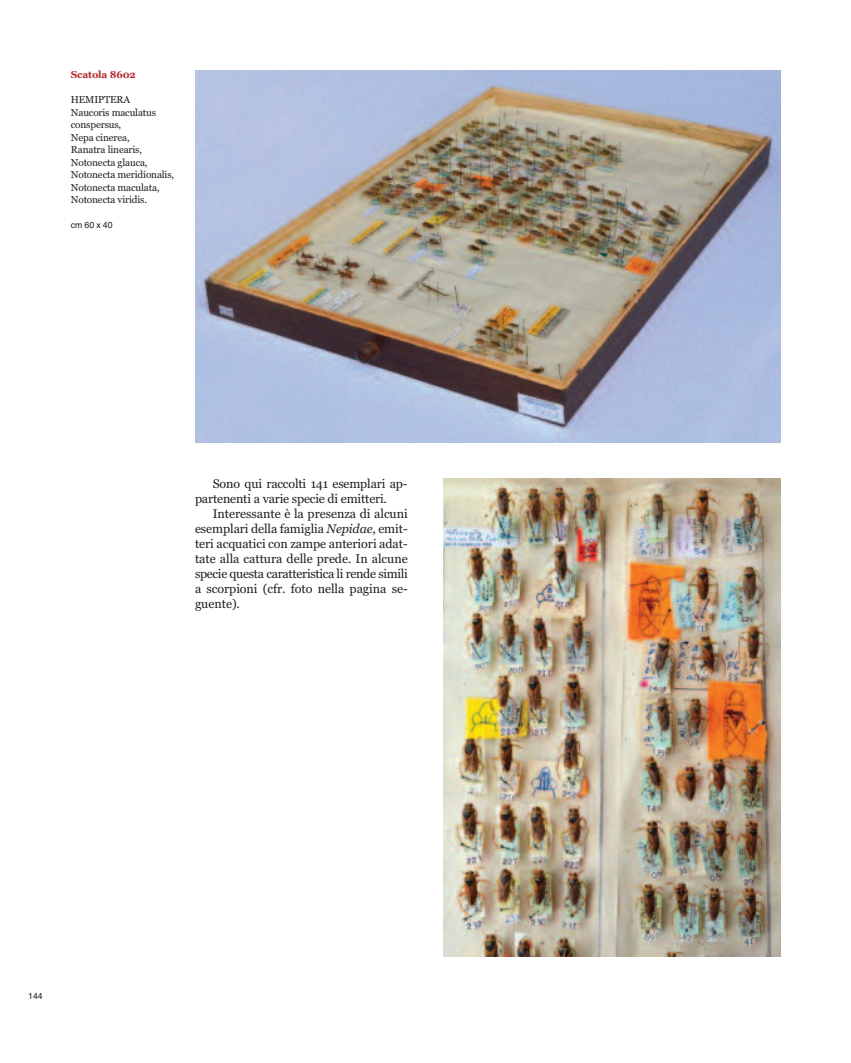
<style>
.page{position:relative;width:851px;height:1063px;background:#fff}
.page>*{position:absolute;margin:0;border:0;box-sizing:border-box;transform-origin:0 0}
.t1{font:12.5px/15px "Georgia";letter-spacing:-.015em;color:#231f20}
.t2{font:10px/12.5px "Georgia";letter-spacing:-.015em;color:#231f20}
.t3{font:700 10px "Georgia";letter-spacing:-.015em;color:#b7282e}
.t4{font:8.75px "Helvetica";letter-spacing:-.015em;color:#231f20}
.s1{font-style:italic}
</style>
<div class="page">
<img style="left:195px;top:71px;width:585px;height:372px">
<img style="left:443px;top:478px;width:337px;height:479px">
<p class="t3" style="left:71px;top:69px;width:66px">Scatola 8602</p>
<p class="t2" style="left:71px;top:94px;width:105px">HEMIPTERA<br>Naucoris maculatus conspersus,<br>Nepa cinerea,<br>Ranatra linearis,<br>Notonecta glauca,<br>Notonecta meridionalis,<br>Notonecta maculata,<br>Notonecta viridis.</p>
<p class="t4" style="left:71px;top:220px;width:43px">cm 60 x 40</p>
<p class="t1" style="left:195px;top:476px;width:214px;text-indent:18px">Sono qui raccolti 141 esemplari ap&shy;partenenti a varie specie di emitteri.</p>
<p class="t1" style="left:195px;top:506px;width:214px;text-align:justify;text-indent:18px">Interessante è la presenza di alcuni esemplari della famiglia <span class="s1">Nepidae</span>, emit&shy;teri acquatici con zampe anteriori adat&shy;tate alla cattura delle prede. In alcune specie questa caratteristica li rende simili a scorpioni (cfr. foto nella pagina se&shy;guente).</p>
<p class="t4" style="left:28px;top:991px;width:16px">144</p>
</div>
